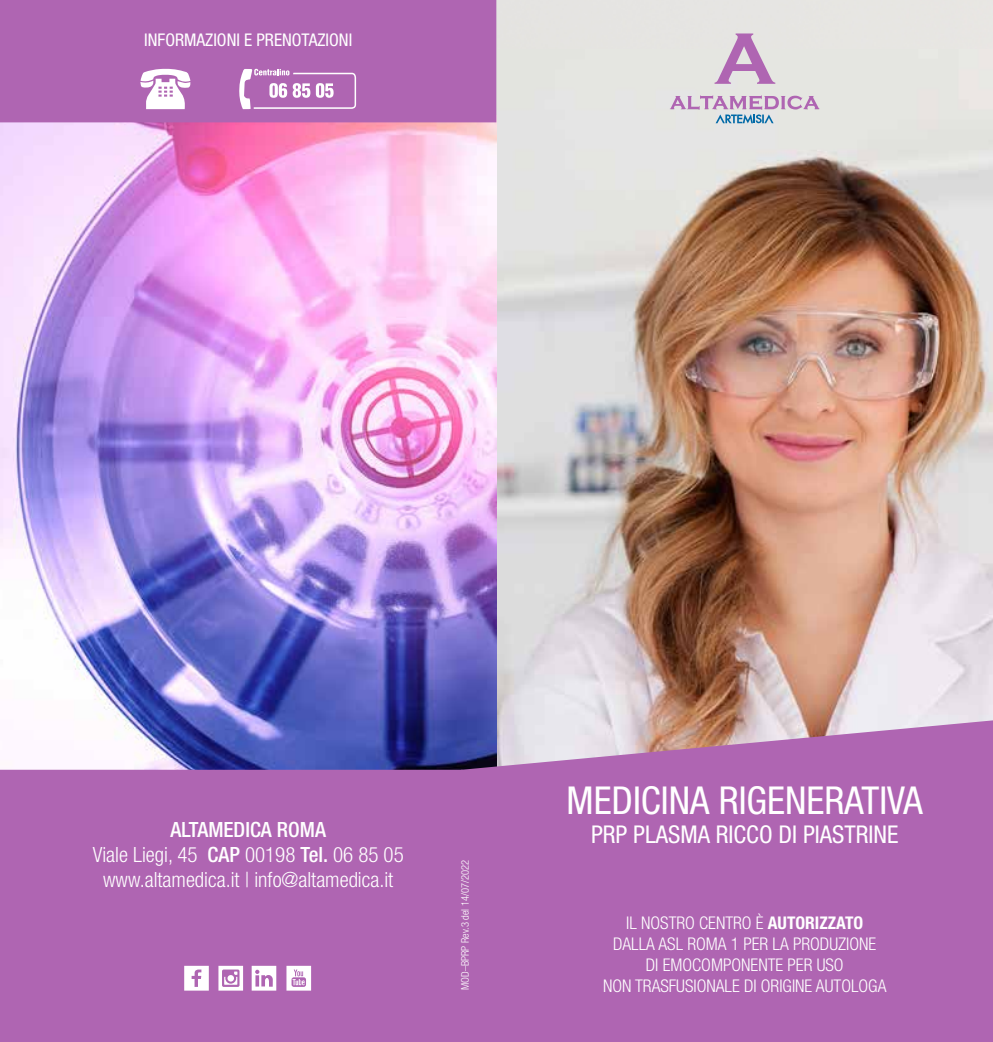
<style>
.page{position:relative;width:993px;height:1042px;background:#fff}
.page>*{position:absolute;margin:0;border:0;box-sizing:border-box;transform-origin:0 0}
.t1{font:condensed 38.5px "Helvetica Neue LT Std";color:#fff}
.t2{font:condensed 24.5px "Helvetica Neue LT Std";color:#fff}
.t3{font:300 condensed 21px/25.2px "Helvetica Neue LT Std";color:#fff;text-align:center}
.t4{font:300 condensed 17.5px/21px "Helvetica Neue LT Std";color:#fff;text-align:center}
.t5{font:condensed 17.5px "Helvetica Neue LT Std";color:#fff}
.t6{font:300 condensed 10.5px "Helvetica Neue LT Std";color:#fff}
.s1{font-weight:500}
.s2{font-weight:700}
</style>
<div class="page">
<img style="left:496px;top:0;width:496px;height:715px">
<img style="left:0;top:122px;width:496px;height:648px">
<div style="left:0;top:0;width:496px;height:122px;background:#af65b2"></div>
<div style="left:0;top:770px;width:459px;height:272px;background:#af65b2"></div>
<svg style="left:184px;top:966px;width:25px;height:24px"></svg>
<svg style="left:251px;top:966px;width:25px;height:24px"></svg>
<svg style="left:218px;top:966px;width:25px;height:24px"></svg>
<svg style="left:286px;top:966px;width:25px;height:24px"></svg>
<svg style="left:714px;top:33px;width:61px;height:51px;background:#d0b3cf"></svg>
<svg style="left:669px;top:95px;width:150px;height:28px;background:#ccc3d4"></svg>
<svg style="left:459px;top:715px;width:533px;height:327px;background:#b06cb3"></svg>
<svg style="left:140px;top:68px;width:50px;height:41px"></svg>
<svg style="left:236px;top:69px;width:120px;height:40px"></svg>
<p class="t5" style="left:144px;top:30px;width:209px">INFORMAZIONI E PRENOTAZIONI</p>
<p class="t3" style="left:93px;top:817px;width:312px"><span class="s1">ALTAMEDICA ROMA<br></span>Viale Liegi, 45 <span class="s1">CAP</span> 00198 <span class="s1">Tel.</span> 06 85 05 www.altamedica.it | info@altamedica.it</p>
<p class="t6" style="left:459px;top:990px;width:131px;rotate:-90deg">MOD–BPRP Rev.3 del 14/07/2022</p>
<h1 class="t1" style="left:566px;top:778px;width:357px">MEDICINA RIGENERATIVA</h1>
<h2 class="t2" style="left:591px;top:820px;width:309px">PRP PLASMA RICCO DI PIASTRINE</h2>
<p class="t4" style="left:613px;top:912px;width:264px">IL NOSTRO CENTRO È <span class="s2">AUTORIZZATO<br></span>DALLA ASL ROMA 1 PER LA PRODUZIONE<br>DI EMOCOMPONENTE PER USO</p>
<p class="t4" style="left:603px;top:975px;width:285px">NON TRASFUSIONALE DI ORIGINE AUTOLOGA</p>
</div>
